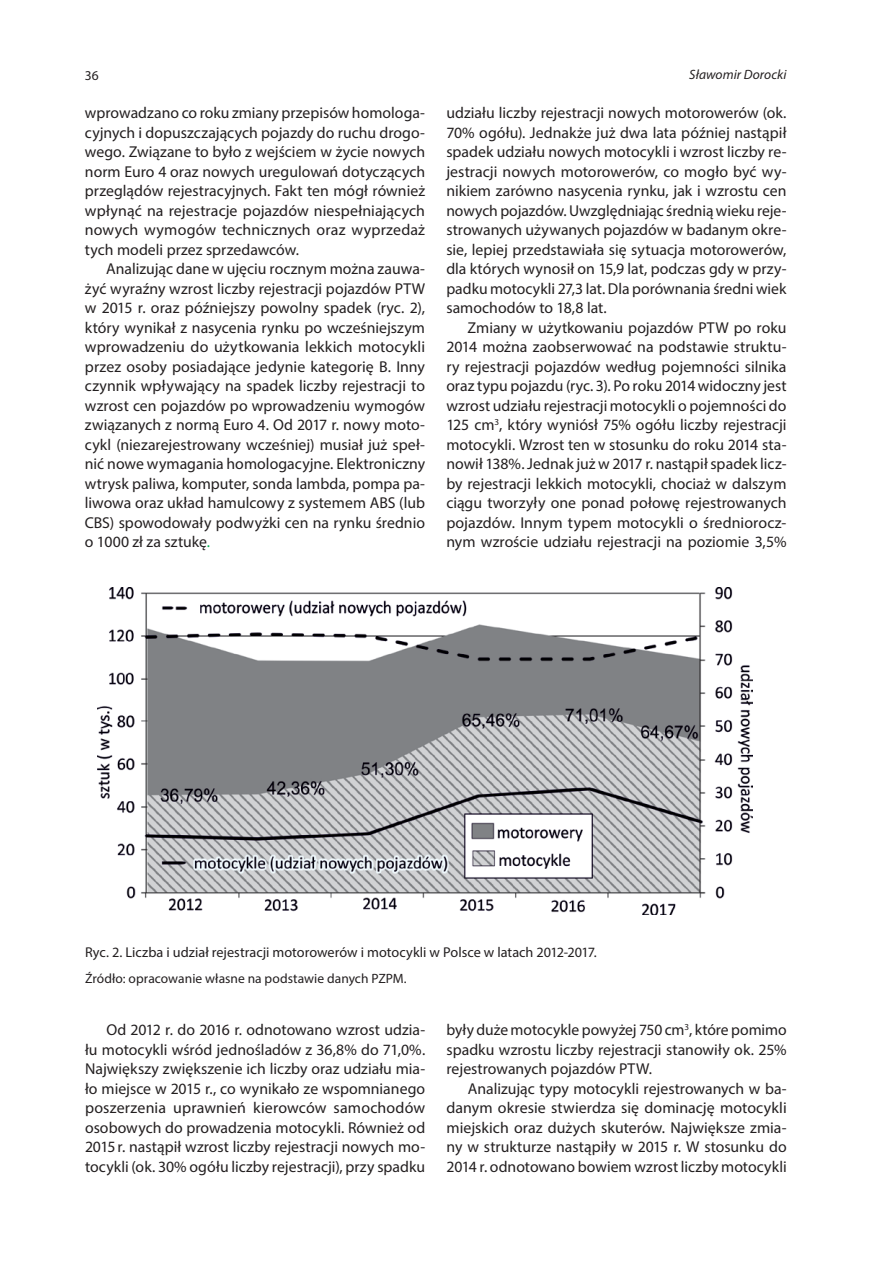
<style>
.page{position:relative;width:893px;height:1263px;background:#fff}
.page>*{position:absolute;margin:0;border:0;box-sizing:border-box;transform-origin:0 0}
.t1{font:15.75px/19.5px "Myriad Pro";color:#231f20;text-align:justify}
.t2{font:14.25px "Myriad Pro";color:#231f20}
.t3{font:13.5px "Myriad Pro";letter-spacing:.005em;color:#231f20}
.t4{font:italic 13.5px "Myriad Pro";letter-spacing:.01em;color:#231f20}
.s1{color:#00b050}
</style>
<div class="page">
<img style="left:98px;top:587px;width:655px;height:327px">
<p class="t3" style="left:85px;top:67px;width:15px">36</p>
<p class="t1" style="left:85px;top:103px;width:342px">wprowadzano co roku zmiany przepisów homologa&shy;cyjnych i dopuszczających pojazdy do ruchu drogo&shy;wego. Związane to było z wejściem w życie nowych norm Euro 4 oraz nowych uregulowań dotyczących przeglądów rejestracyjnych. Fakt ten mógł również wpłynąć na rejestracje pojazdów niespełniających nowych wymogów technicznych oraz wyprzedaż tych modeli przez sprzedawców.</p>
<p class="t1" style="left:85px;top:259px;width:342px;text-indent:21px">Analizując dane w ujęciu rocznym można zauwa&shy;żyć wyraźny wzrost liczby rejestracji pojazdów PTW w 2015 r. oraz późniejszy powolny spadek (ryc. 2), który wynikał z nasycenia rynku po wcześniejszym wprowadzeniu do użytkowania lekkich motocykli przez osoby posiadające jedynie kategorię B. Inny czynnik wpływający na spadek liczby rejestracji to wzrost cen pojazdów po wprowadzeniu wymogów związanych z normą Euro 4. Od 2017 r. nowy moto&shy;cykl (niezarejestrowany wcześniej) musiał już speł&shy;nić nowe wymagania homologacyjne. Elektroniczny wtrysk paliwa, komputer, sonda lambda, pompa pa&shy;liwowa oraz układ hamulcowy z systemem ABS (lub CBS) spowodowały podwyżki cen na rynku średnio o 1000 zł za sztukę<span class="s1">.</span></p>
<p class="t4" style="left:689px;top:67px;width:99px">Sławomir Dorocki</p>
<p class="t1" style="left:446px;top:103px;width:342px">udziału liczby rejestracji nowych motorowerów (ok.<br>70% ogółu). Jednakże już dwa lata później nastąpił spadek udziału nowych motocykli i wzrost liczby re&shy;jestracji nowych motorowerów, co mogło być wy&shy;nikiem zarówno nasycenia rynku, jak i wzrostu cen nowych pojazdów. Uwzględniając średnią wieku reje&shy;strowanych używanych pojazdów w badanym okre&shy;sie, lepiej przedstawiała się sytuacja motorowerów, dla których wynosił on 15,9 lat, podczas gdy w przy&shy;padku motocykli 27,3 lat. Dla porównania średni wiek samochodów to 18,8 lat.</p>
<p class="t1" style="left:446px;top:318px;width:342px;text-indent:21px">Zmiany w użytkowaniu pojazdów PTW po roku 2014 można zaobserwować na podstawie struktu&shy;ry rejestracji pojazdów według pojemności silnika oraz typu pojazdu (ryc. 3). Po roku 2014 widoczny jest wzrost udziału rejestracji motocykli o pojemności do 125 cm<sup>3</sup>, który wyniósł 75% ogółu liczby rejestracji motocykli. Wzrost ten w stosunku do roku 2014 sta&shy;nowił 138%. Jednak już w 2017 r. nastąpił spadek licz&shy;by rejestracji lekkich motocykli, chociaż w dalszym ciągu tworzyły one ponad połowę rejestrowanych pojazdów. Innym typem motocykli o średniorocz&shy;nym wzroście udziału rejestracji na poziomie 3,5%</p>
<p class="t2" style="left:85px;top:943px;width:513px">Ryc. 2. Liczba i udział rejestracji motorowerów i motocykli w Polsce w latach 2012-2017.</p>
<p class="t3" style="left:85px;top:970px;width:323px">Źródło: opracowanie własne na podstawie danych PZPM.</p>
<p class="t1" style="left:85px;top:1020px;width:342px;text-indent:21px">Od 2012 r. do 2016 r. odnotowano wzrost udzia&shy;łu motocykli wśród jednośladów z 36,8% do 71,0%.<br>Największy zwiększenie ich liczby oraz udziału mia&shy;ło miejsce w 2015 r., co wynikało ze wspomnianego poszerzenia uprawnień kierowców samochodów osobowych do prowadzenia motocykli. Również od 2015 r. nastąpił wzrost liczby rejestracji nowych mo&shy;tocykli (ok. 30% ogółu liczby rejestracji), przy spadku</p>
<p class="t1" style="left:446px;top:1020px;width:342px">były duże motocykle powyżej 750 cm<sup>3</sup>, które pomimo spadku wzrostu liczby rejestracji stanowiły ok. 25% rejestrowanych pojazdów PTW.</p>
<p class="t1" style="left:446px;top:1078px;width:342px;text-indent:21px">Analizując typy motocykli rejestrowanych w ba&shy;danym okresie stwierdza się dominację motocykli miejskich oraz dużych skuterów. Największe zmia&shy;ny w strukturze nastąpiły w 2015 r. W stosunku do 2014 r. odnotowano bowiem wzrost liczby motocykli</p>
</div>
